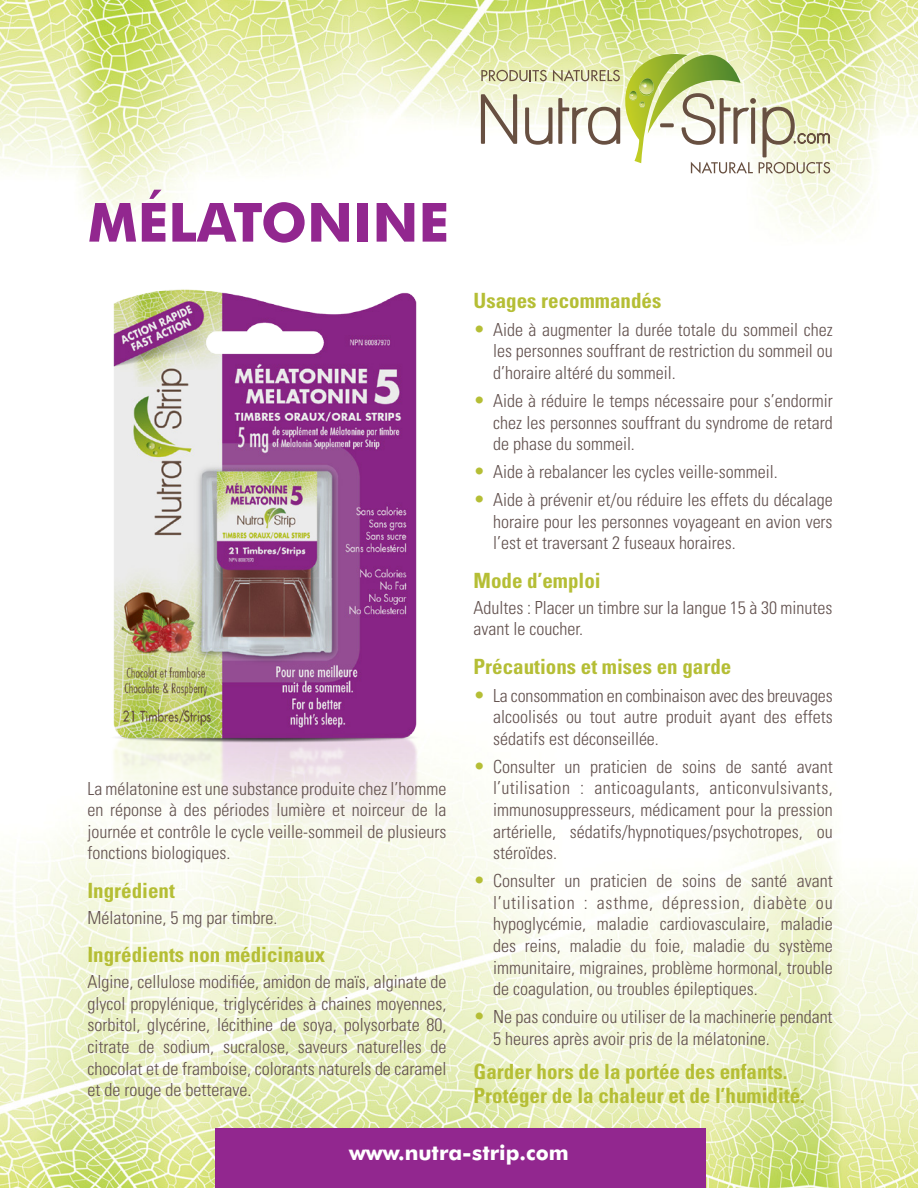
<style>
.page{position:relative;width:918px;height:1188px;background:#fff}
.page>*{position:absolute;margin:0;border:0;box-sizing:border-box;transform-origin:0 0}
.t1{font:700 54px "Futura BT";color:#92278f}
.t2{font:700 condensed 21px/24.2px "Univers";color:#b5be35}
.t3{font:700 21px "Futura BT";color:#fff}
.t4{font:300 condensed 18px/21.6px "Univers";color:#62514e;text-align:justify}
.s1{font-size:19.5px;color:#b5be35}
</style>
<div class="page">
<img style="left:0;top:0;width:918px;height:1188px">
<svg style="left:481px;top:54px;width:349px;height:120px"></svg>
<svg style="left:660px;top:123px;width:14px;height:4px"></svg>
<div style="left:215px;top:1129px;width:490px;height:59px;background:#92278f"></div>
<img style="left:97px;top:261px;width:336px;height:581px">
<h1 class="t1" style="left:88px;top:190px;width:363px">MÉLATONINE</h1>
<p class="t4" style="left:87px;top:777px;width:361px">La mélatonine est une substance produite chez l’homme en réponse à des périodes lumière et noirceur de la journée et contrôle le cycle veille-sommeil de plusieurs fonctions biologiques.</p>
<p class="t2" style="left:87px;top:878px;width:89px">Ingrédient</p>
<p class="t4" style="left:87px;top:907px;width:191px">Mélatonine, 5 mg par timbre.</p>
<p class="t2" style="left:87px;top:942px;width:239px">Ingrédients non médicinaux</p>
<p class="t4" style="left:87px;top:971px;width:361px">Algine, cellulose modifiée, amidon de maïs, alginate de glycol propylénique, triglycérides à chaines moyennes, sorbitol, glycérine, lécithine de soya, polysorbate 80, citrate de sodium, sucralose, saveurs naturelles de chocolat et de framboise, colorants naturels de caramel et de rouge de betterave.</p>
<p class="t2" style="left:474px;top:288px;width:189px">Usages recommandés</p>
<p class="t4" style="left:493px;top:319px;width:341px;text-indent:-20px"><span class="s1">•</span> Aide à augmenter la durée totale du sommeil chez les personnes souffrant de restriction du sommeil ou d’horaire altéré du sommeil.</p>
<p class="t4" style="left:493px;top:390px;width:341px;text-indent:-20px"><span class="s1">•</span> Aide à réduire le temps nécessaire pour s’endormir chez les personnes souffrant du syndrome de retard de phase du sommeil.</p>
<p class="t4" style="left:474px;top:461px;width:306px"><span class="s1">•</span> Aide à rebalancer les cycles veille-sommeil.</p>
<p class="t4" style="left:493px;top:489px;width:341px;text-indent:-20px"><span class="s1">•</span> Aide à prévenir et/ou réduire les effets du décalage horaire pour les personnes voyageant en avion vers l’est et traversant 2 fuseaux horaires.</p>
<p class="t2" style="left:474px;top:568px;width:129px">Mode d’emploi</p>
<p class="t4" style="left:474px;top:597px;width:361px">Adultes : Placer un timbre sur la langue 15 à 30 minutes avant le coucher.</p>
<p class="t2" style="left:474px;top:654px;width:259px">Précautions et mises en garde</p>
<p class="t4" style="left:493px;top:685px;width:341px;text-indent:-20px"><span class="s1">•</span> La consommation en combinaison avec des breuvages alcoolisés ou tout autre produit ayant des effets sédatifs est déconseillée.</p>
<p class="t4" style="left:493px;top:756px;width:341px;text-indent:-20px"><span class="s1">•</span> Consulter un praticien de soins de santé avant l’utilisation : anticoagulants, anticonvulsivants, immunosuppresseurs, médicament pour la pression artérielle, sédatifs/hypnotiques/psychotropes, ou stéroïdes.</p>
<p class="t4" style="left:493px;top:870px;width:341px;text-indent:-20px"><span class="s1">•</span> Consulter un praticien de soins de santé avant l’utilisation : asthme, dépression, diabète ou hypoglycémie, maladie cardiovasculaire, maladie des reins, maladie du foie, maladie du système immunitaire, migraines, problème hormonal, trouble de coagulation, ou troubles épileptiques.</p>
<p class="t4" style="left:493px;top:1006px;width:341px;text-indent:-20px"><span class="s1">•</span> Ne pas conduire ou utiliser de la machinerie pendant<br>5 heures après avoir pris de la mélatonine.</p>
<p class="t2" style="left:474px;top:1059px;width:333px">Garder hors de la portée des enfants.<br>Protéger de la chaleur et de l’humidité.</p>
<p class="t3" style="left:349px;top:1139px;width:221px">www.nutra-strip.com</p>
</div>
